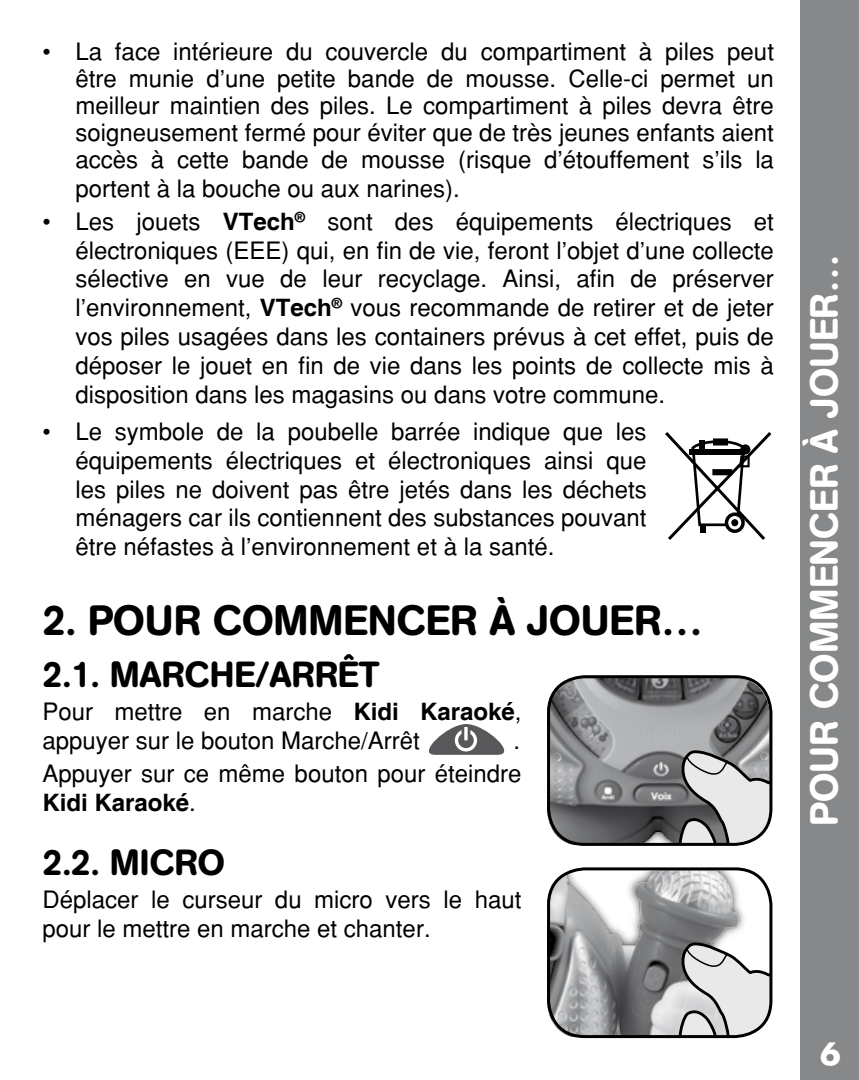
<style>
.page{position:relative;width:859px;height:1080px;background:#fff}
.page>*{position:absolute;margin:0;border:0;box-sizing:border-box;transform-origin:0 0}
.t1{font:500 42px "AG Book Rounded";color:#000}
.t2{font:500 39px "AG Book Rounded";color:#fff}
.t3{font:500 36px "AG Book Rounded";color:#000}
.t4{font:24px/28.8px "Helvetica";color:#000;text-align:justify}
.t5{font:700 24px "Helvetica";color:#000}
.s1{font-weight:700}
.s2{font-weight:400}
</style>
<div class="page">
<div style="left:800px;top:0;width:59px;height:1080px;background:#878889"></div>
<img style="left:547px;top:870px;width:221px;height:167px;border-radius:36px">
<svg style="left:676px;top:941px;width:95px;height:96px;background:#cbcccc"></svg>
<div style="left:547px;top:867px;width:225px;height:171px;border:3px solid #000;border-radius:36px"></div>
<div style="left:547px;top:678px;width:222px;height:166px;background:#000;opacity:.75"></div>
<img style="left:547px;top:678px;width:222px;height:166px;border-radius:36px">
<svg style="left:676px;top:749px;width:95px;height:95px;background:#adaeaf"></svg>
<div style="left:547px;top:675px;width:225px;height:171px;border:3px solid #000;border-radius:36px"></div>
<svg style="left:665px;top:432px;width:107px;height:108px"></svg>
<div style="left:712px;top:469px;width:20px;height:6px;border:2px solid #000"></div>
<div style="left:700px;top:526px;width:6px;height:7px;background:#000"></div>
<div style="left:700px;top:440px;width:5px;height:9px;background:#000"></div>
<div style="left:713px;top:438px;width:15px;height:8px;border:3px solid #000"></div>
<div style="left:725px;top:512px;width:20px;height:21px;border:3px solid #000;border-radius:50%"></div>
<svg style="left:429px;top:724px;width:76px;height:31px"></svg>
<p class="t4" style="left:75px;top:38px;width:700px;line-height:27.3px;text-indent:-33px">• La face intérieure du couvercle du compartiment à piles peut être munie d’une petite bande de mousse. Celle-ci permet un meilleur maintien des piles. Le compartiment à piles devra être soigneusement fermé pour éviter que de très jeunes enfants aient accès à cette bande de mousse (risque d’étouffement s’ils la portent à la bouche ou aux narines).</p>
<p class="t4" style="left:75px;top:207px;width:700px;text-indent:-33px">• Les jouets <span class="s1">VTech</span><sup>®</sup> sont des équipements électriques et électroniques (EEE</p>
<p class="t4" style="left:75px;top:236px;width:700px;text-indent:206px">) qui, en fin de vie, feront l’objet d’une collecte sélective en vue de leur recyclage. Ainsi, afin de préserver l’environnement, <span class="s1">VTech</span><sup>®</sup> vous recommande de retirer et de jeter vos piles usagées dans les containers prévus à cet effet, puis de déposer le jouet en fin de vie dans les points de collecte mis à disposition dans les magasins ou dans votre commune.</p>
<p class="t4" style="left:75px;top:417px;width:573px;text-indent:-33px">• Le symbole de la poubelle barrée indique que les équipements électriques et électroniques ainsi que les piles ne doivent pas être jetés dans les déchets ménagers car ils contiennent des substances pouvant être néfastes à l’environnement et à la santé.</p>
<h1 class="t1" style="left:42px;top:596px;width:662px">2. POUR COMMENCER À JOUER…</h1>
<h3 class="t3" style="left:42px;top:653px;width:339px">2.1. MARCHE/ARRÊT</h3>
<p class="t4" style="left:42px;top:697px;width:481px">Pour mettre en marche <span class="s1">Kidi Karaoké</span>, appuyer sur le bouton Marche/Arrêt</p>
<p class="t4" style="left:42px;top:724px;width:481px;line-height:33px;text-align:right">.<br>Appuyer sur ce même bouton pour éteindre</p>
<p class="t5" style="left:42px;top:788px;width:155px">Kidi Karaoké<span class="s2">.</span></p>
<h3 class="t3" style="left:42px;top:842px;width:184px">2.2. MICRO</h3>
<p class="t4" style="left:42px;top:885px;width:480px">Déplacer le curseur du micro vers le haut pour le mettre en marche et chanter.</p>
<h2 class="t2" style="left:801px;top:826px;width:573px;rotate:-90deg">POUR COMMENCER À JOUER…</h2>
</div>
